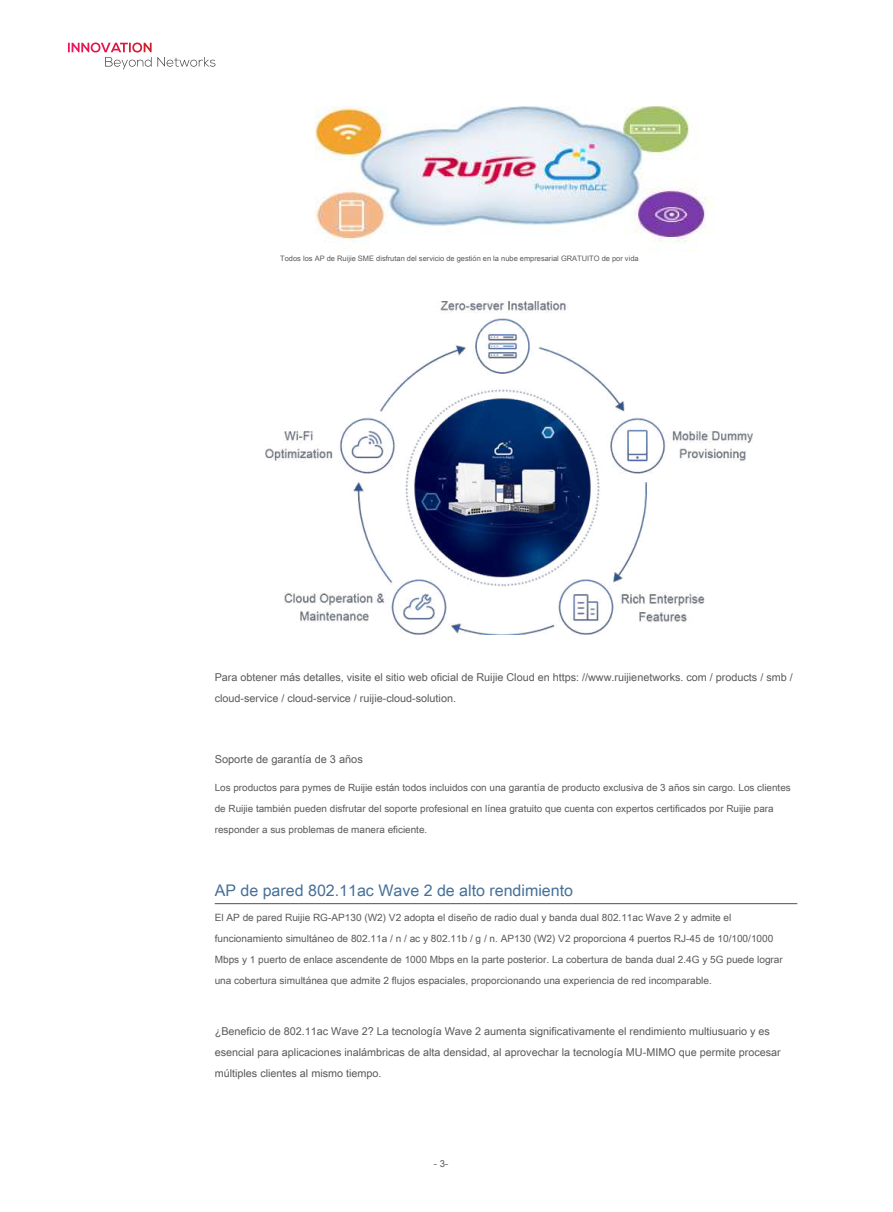
<style>
.page{position:relative;width:893px;height:1212px;background:#fff}
.page>*{position:absolute;margin:0;border:0;box-sizing:border-box;transform-origin:0 0}
.t1{font:16.05px "Arial Unicode MS";color:#467098}
.t2{font:10.95px "Arial Unicode MS";color:#58595b}
.t3{font:10.8px/21px "Arial Unicode MS";color:#58595b}
.t4{font:10.05px/21px "Arial Unicode MS";color:#58595b}
.t5{font:9.9px/21px "Arial Unicode MS";color:#58595b}
.t6{font:9.6px "Arial Unicode MS";color:#58595b}
.t7{font:7.5px "Arial Unicode MS";color:#58595b}
</style>
<div class="page">
<svg style="left:68px;top:43px;width:148px;height:26px"></svg>
<hr style="left:215px;top:903px;width:582px;height:1px;background:#505050">
<img style="left:314px;top:106px;width:398px;height:146px">
<img style="left:265px;top:301px;width:487px;height:333px">
<p class="t7" style="left:280px;top:253px;width:360px">Todos los AP de Ruijie SME disfrutan del servicio de gestión en la nube empresarial GRATUITO de por vida</p>
<p class="t3" style="left:215px;top:667px;width:580px">Para obtener más detalles, visite el sitio web oficial de Ruijie Cloud en https: //www.ruijienetworks. com / products / smb / cloud-service / cloud-service / ruijie-cloud-solution.</p>
<p class="t2" style="left:215px;top:751px;width:150px">Soporte de garantía de 3 años</p>
<p class="t5" style="left:215px;top:776px;width:578px">Los productos para pymes de Ruijie están todos incluidos con una garantía de producto exclusiva de 3 años sin cargo. Los clientes de Ruijie también pueden disfrutar del soporte profesional en línea gratuito que cuenta con expertos certificados por Ruijie para responder a sus problemas de manera eficiente.</p>
<h1 class="t1" style="left:215px;top:879px;width:360px">AP de pared 802.11ac Wave 2 de alto rendimiento</h1>
<p class="t4" style="left:215px;top:906px;width:570px">El AP de pared Ruijie RG-AP130 (W2) V2 adopta el diseño de radio dual y banda dual 802.11ac Wave 2 y admite el funcionamiento simultáneo de 802.11a / n / ac y 802.11b / g / n. AP130 (W2) V2 proporciona 4 puertos RJ-45 de 10/100/1000<br>Mbps y 1 puerto de enlace ascendente de 1000 Mbps en la parte posterior. La cobertura de banda dual 2.4G y 5G puede lograr una cobertura simultánea que admite 2 flujos espaciales, proporcionando una experiencia de red incomparable.</p>
<p class="t3" style="left:215px;top:1020px;width:568px">¿Beneficio de 802.11ac Wave 2? La tecnología Wave 2 aumenta significativamente el rendimiento multiusuario y es esencial para aplicaciones inalámbricas de alta densidad, al aprovechar la tecnología MU-MIMO que permite procesar múltiples clientes al mismo tiempo.</p>
<p class="t6" style="left:434px;top:1156px;width:16px">- 3-</p>
</div>
